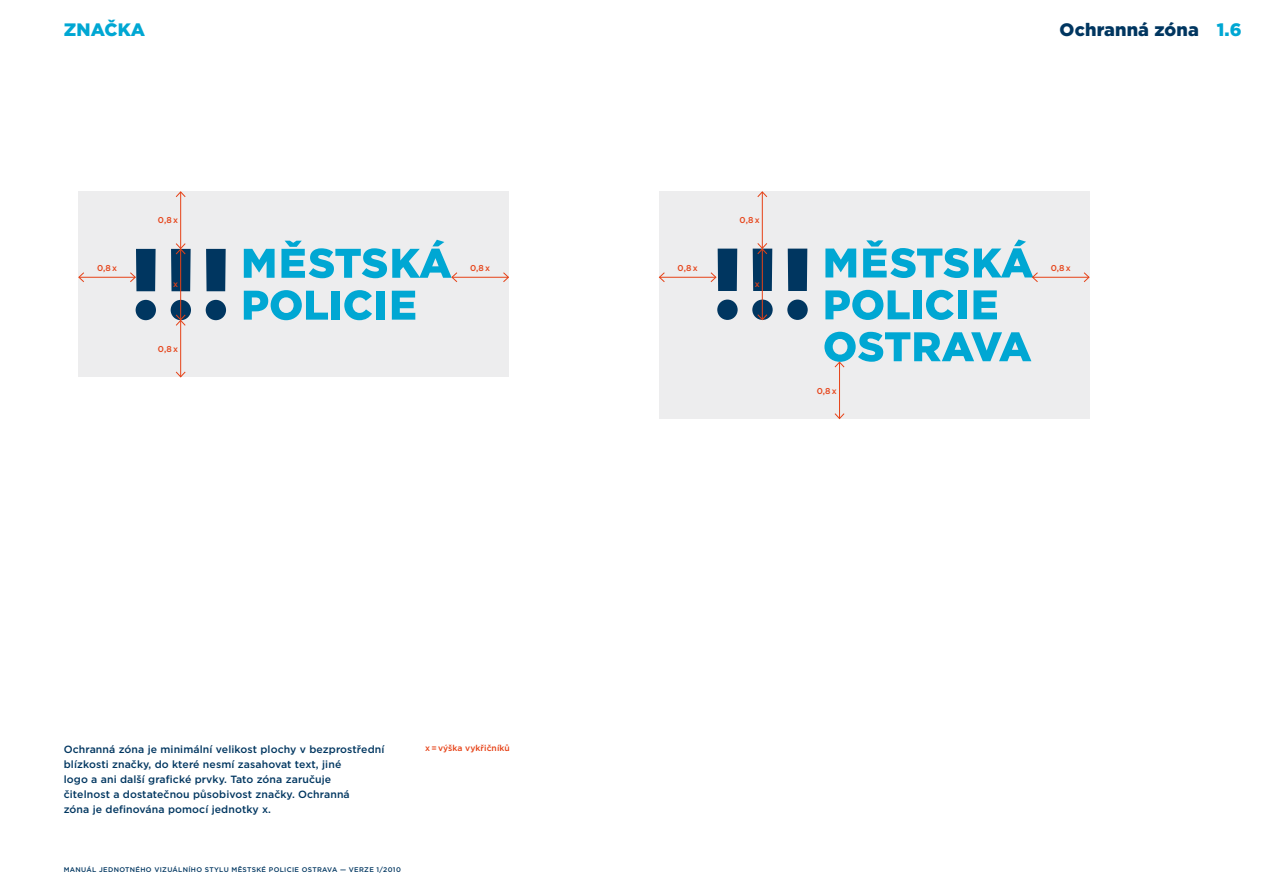
<style>
.page{position:relative;width:1263px;height:893px;background:#fff}
.page>*{position:absolute;margin:0;border:0;box-sizing:border-box;transform-origin:0 0}
.t1{font:900 18px "Gotham";letter-spacing:.01em;color:#003660}
.t2{font:900 18px "Gotham";color:#00a7d3}
.t3{font:500 10.5px/15px "Gotham";letter-spacing:.01em;color:#003660}
.t4{font:500 8.55px "Gotham";letter-spacing:.01em;color:#e64116}
.t5{font:500 6.75px "Gotham";letter-spacing:.05em;color:#003660}
.s1{color:#00a7d3}
</style>
<div class="page">
<div style="left:659px;top:192px;width:430px;height:227px;background:#ededee"></div>
<svg style="left:825px;top:249px;width:31px;height:28px"></svg>
<svg style="left:825px;top:290px;width:85px;height:30px"></svg>
<div style="left:914px;top:290px;width:8px;height:29px;background:#00a7d3"></div>
<svg style="left:926px;top:290px;width:28px;height:30px"></svg>
<div style="left:958px;top:290px;width:8px;height:29px;background:#00a7d3"></div>
<svg style="left:973px;top:290px;width:24px;height:29px"></svg>
<div style="left:717px;top:300px;width:21px;height:20px;background:#003660;border-radius:50%"></div>
<div style="left:752px;top:300px;width:21px;height:20px;background:#003660;border-radius:50%"></div>
<svg style="left:788px;top:249px;width:19px;height:42px"></svg>
<div style="left:787px;top:300px;width:21px;height:20px;background:#003660;border-radius:50%"></div>
<div style="left:79px;top:192px;width:430px;height:185px;background:#ededee"></div>
<svg style="left:244px;top:249px;width:31px;height:29px"></svg>
<svg style="left:244px;top:290px;width:84px;height:30px"></svg>
<div style="left:332px;top:291px;width:8px;height:29px;background:#00a7d3"></div>
<svg style="left:344px;top:290px;width:28px;height:30px"></svg>
<div style="left:376px;top:291px;width:9px;height:29px;background:#00a7d3"></div>
<svg style="left:392px;top:291px;width:23px;height:29px"></svg>
<div style="left:136px;top:300px;width:20px;height:20px;background:#003660;border-radius:50%"></div>
<div style="left:171px;top:300px;width:20px;height:20px;background:#003660;border-radius:50%"></div>
<svg style="left:206px;top:249px;width:20px;height:42px"></svg>
<div style="left:206px;top:300px;width:20px;height:20px;background:#003660;border-radius:50%"></div>
<hr style="left:79px;top:277px;width:56px;height:1px;background:#e64116">
<svg style="left:78px;top:272px;width:6px;height:10px"></svg>
<svg style="left:130px;top:249px;width:26px;height:42px"></svg>
<hr style="left:659px;top:277px;width:57px;height:1px;background:#e64116">
<svg style="left:659px;top:272px;width:6px;height:10px"></svg>
<svg style="left:710px;top:249px;width:27px;height:42px"></svg>
<hr style="left:452px;top:277px;width:56px;height:1px;background:#e64116">
<svg style="left:281px;top:240px;width:177px;height:42px"></svg>
<svg style="left:503px;top:272px;width:6px;height:10px"></svg>
<hr style="left:1032px;top:277px;width:57px;height:1px;background:#e64116">
<svg style="left:863px;top:239px;width:175px;height:43px"></svg>
<svg style="left:1083px;top:272px;width:7px;height:10px"></svg>
<hr style="left:180px;top:192px;width:1px;height:56px;background:#e64116">
<svg style="left:175px;top:191px;width:11px;height:6px"></svg>
<hr style="left:762px;top:192px;width:1px;height:56px;background:#e64116">
<svg style="left:757px;top:191px;width:10px;height:6px"></svg>
<hr style="left:180px;top:320px;width:1px;height:57px;background:#e64116">
<svg style="left:175px;top:371px;width:11px;height:6px"></svg>
<hr style="left:839px;top:362px;width:1px;height:57px;background:#e64116">
<svg style="left:834px;top:413px;width:11px;height:6px"></svg>
<svg style="left:824px;top:332px;width:207px;height:36px"></svg>
<hr style="left:180px;top:249px;width:1px;height:71px;background:#e64116">
<svg style="left:175px;top:314px;width:11px;height:12px"></svg>
<svg style="left:171px;top:243px;width:20px;height:48px"></svg>
<hr style="left:762px;top:249px;width:1px;height:71px;background:#e64116">
<svg style="left:757px;top:314px;width:10px;height:6px"></svg>
<svg style="left:753px;top:243px;width:19px;height:48px"></svg>
<h1 class="t2" style="left:64px;top:17px;width:15px">Zna</h1>
<h1 class="t2" style="left:105px;top:17px;width:39px">čka</h1>
<h1 class="t1" style="left:1059px;top:17px;width:184px">Ochranná zóna <span class="s1">1.6</span></h1>
<p class="t4" style="left:158px;top:215px;width:22px">0,8 x</p>
<p class="t4" style="left:740px;top:215px;width:22px">0,8 x</p>
<p class="t4" style="left:97px;top:262px;width:22px">0,8 x</p>
<p class="t4" style="left:470px;top:262px;width:22px">0,8 x</p>
<p class="t4" style="left:678px;top:262px;width:22px">0,8 x</p>
<p class="t4" style="left:1051px;top:262px;width:22px">0,8 x</p>
<p class="t4" style="left:173px;top:278px;width:6px">x</p>
<p class="t4" style="left:755px;top:278px;width:6px">x</p>
<p class="t4" style="left:158px;top:343px;width:22px">0,8 x</p>
<p class="t3" style="left:64px;top:741px;width:322px">Ochranná zóna je minimální velikost plochy v bezprostřední blízkosti značky, do které nesmí zasahovat text, jiné<br>logo a ani další grafické prvky. Tato zóna zaručuje<br>čitelnost a dostatečnou působivost značky. Ochranná<br>zóna je definována pomocí jednotky x.</p>
<p class="t5" style="left:64px;top:865px;width:339px">Manuál jednotného vizuálního stylu m ěstské policie ostrava — verze 1/2010</p>
<p class="t4" style="left:425px;top:742px;width:86px">x = výška vykřičníků</p>
<p class="t4" style="left:817px;top:385px;width:22px">0,8 x</p>
</div>
